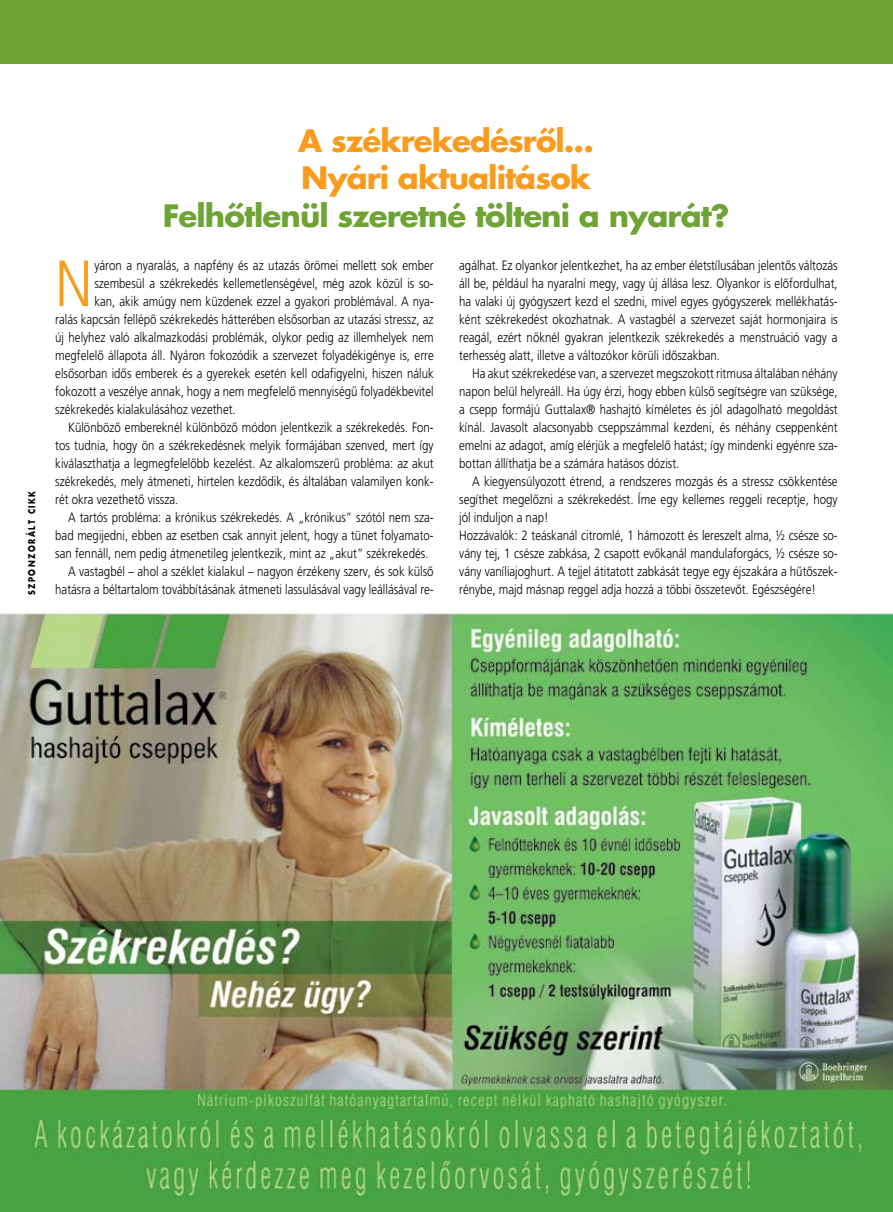
<style>
.page{position:relative;width:893px;height:1212px;background:#fff}
.page>*{position:absolute;margin:0;border:0;box-sizing:border-box;transform-origin:0 0}
.t1{font:300 65.1px "Frutiger Alt";color:#f99c1e;scale:.85 1}
.t2{font:700 30px/37.5px "Futura Hungary";letter-spacing:-.03em;color:#f99c1e}
.t3{font:700 30px "Futura Hungary";letter-spacing:-.03em;color:#6ea434}
.t4{font:300 13.5px/18px "Frutiger Alt";color:#000;text-align:justify;scale:.85 1}
.t5{font:700 9px "Futura Hungary";letter-spacing:.2em;color:#000;scale:.85 1}
</style>
<div class="page">
<img style="left:0;top:611px;width:893px;height:601px">
<div style="left:0;top:0;width:893px;height:64px;background:#6ea434"></div>
<p class="t5" style="left:26px;top:595px;width:125px;rotate:-90deg">szpon zorÁlt cikk</p>
<h2 class="t2" style="left:298px;top:121px;width:297px">A székrekedésrôl...<br>Nyári aktualitások</h2>
<h2 class="t3" style="left:163px;top:195px;width:568px">Felhôtlenül szeretné tölteni a nyarát?</h2>
<h1 class="t1" style="left:55px;top:247px;width:45px">N</h1>
<p class="t4" style="left:94px;top:256px;width:401px">yáron a nyaralás, a napfény és az utazás örömei mellett sok ember</p>
<p class="t4" style="left:94px;top:274px;width:401px">szembesül a székrekedés kellemetlenségével, még azok közül is so-</p>
<p class="t4" style="left:94px;top:292px;width:401px">kan, akik amúgy nem küzdenek ezzel a gyakori problémával. A nya-</p>
<p class="t4" style="left:55px;top:310px;width:447px">ralás kapcsán fellépô székrekedés hátterében elsôsorban az utazási stressz, az</p>
<p class="t4" style="left:55px;top:328px;width:447px">új helyhez való alkalmazkodási problémák, olykor pedig az illemhelyek nem</p>
<p class="t4" style="left:55px;top:346px;width:447px">megfelelô állapota áll. Nyáron fokozódik a szervezet folyadékigénye is, erre</p>
<p class="t4" style="left:55px;top:364px;width:447px">elsôsorban idôs emberek és a gyerekek esetén kell odafigyelni, hiszen náluk</p>
<p class="t4" style="left:55px;top:382px;width:447px">fokozott a veszélye annak, hogy a nem megfelelô mennyiségû folyadékbevitel</p>
<p class="t4" style="left:55px;top:400px;width:214px">székrekedés kialakulásához vezethet.</p>
<p class="t4" style="left:68px;top:418px;width:432px">Különbözô embereknél különbözô módon jelentkezik a székrekedés. Fon-</p>
<p class="t4" style="left:55px;top:436px;width:447px">tos tudnia, hogy ön a székrekedésnek melyik formájában szenved, mert így</p>
<p class="t4" style="left:55px;top:454px;width:447px">kiválaszthatja a legmegfelelôbb kezelést. Az alkalomszerû probléma: az akut</p>
<p class="t4" style="left:55px;top:472px;width:447px">székrekedés, mely átmeneti, hirtelen kezdôdik, és általában valamilyen konk-</p>
<p class="t4" style="left:55px;top:490px;width:146px">rét okra vezethetô vissza.</p>
<p class="t4" style="left:68px;top:508px;width:432px">A tartós probléma: a krónikus székrekedés. A „krónikus” szótól nem sza-</p>
<p class="t4" style="left:55px;top:526px;width:447px">bad megijedni, ebben az esetben csak annyit jelent, hogy a tünet folyamato-</p>
<p class="t4" style="left:55px;top:544px;width:441px">san fennáll, nem pedig átmenetileg jelentkezik, mint az „akut” székrekedés.</p>
<p class="t4" style="left:68px;top:562px;width:432px">A vastagbél – ahol a széklet kialakul – nagyon érzékeny szerv, és sok külsô</p>
<p class="t4" style="left:55px;top:580px;width:447px">hatásra a béltartalom továbbításának átmeneti lassulásával vagy leállásával re-</p>
<p class="t4" style="left:459px;top:256px;width:447px">agálhat. Ez olyankor jelentkezhet, ha az ember életstílusában jelentôs változás áll be, például ha nyaralni megy, vagy új állása lesz. Olyankor is elôfordulhat, ha valaki új gyógyszert kezd el szedni, mivel egyes gyógyszerek mellékhatás&shy;ként székrekedést okozhatnak. A vastagbél a szervezet saját hormonjaira is reagál, ezért nôknél gyakran jelentkezik székrekedés a menstruáció vagy a terhesség alatt, illetve a változókor körüli idôszakban.</p>
<p class="t4" style="left:459px;top:364px;width:447px;text-indent:13px">Ha akut székrekedése van, a szervezet megszokott ritmusa általában néhány napon belül helyreáll. Ha úgy érzi, hogy ebben külsô segítségre van szüksége, a csepp formájú Guttalax® hashajtó kíméletes és jól adagolható megoldást kínál. Javasolt alacsonyabb cseppszámmal kezdeni, és néhány cseppenként emelni az adagot, amíg elérjük a megfelelô hatást; így mindenki egyénre sza&shy;bottan állíthatja be a számára hatásos dózist.</p>
<p class="t4" style="left:459px;top:472px;width:447px;text-align:left;text-indent:13px">A kiegyensúlyozott étrend, a rendszeres mozgás és a stressz csökkentése segíthet megelôzni a székrekedést. Íme egy kellemes reggeli receptje, hogy jól induljon a nap!<br>Hozzávalók: 2 teáskanál citromlé, 1 hámozott és lereszelt alma, ½ csésze so&shy;vány tej, 1 csésze zabkása, 2 csapott evôkanál mandulaforgács, ½ csésze so&shy;vány vaníliajoghurt. A tejjel átitatott zabkását tegye egy éjszakára a hûtôszek-</p>
<p class="t4" style="left:459px;top:580px;width:421px">rénybe, majd másnap reggel adja hozzá a többi összetevôt. Egészségére!</p>
</div>
